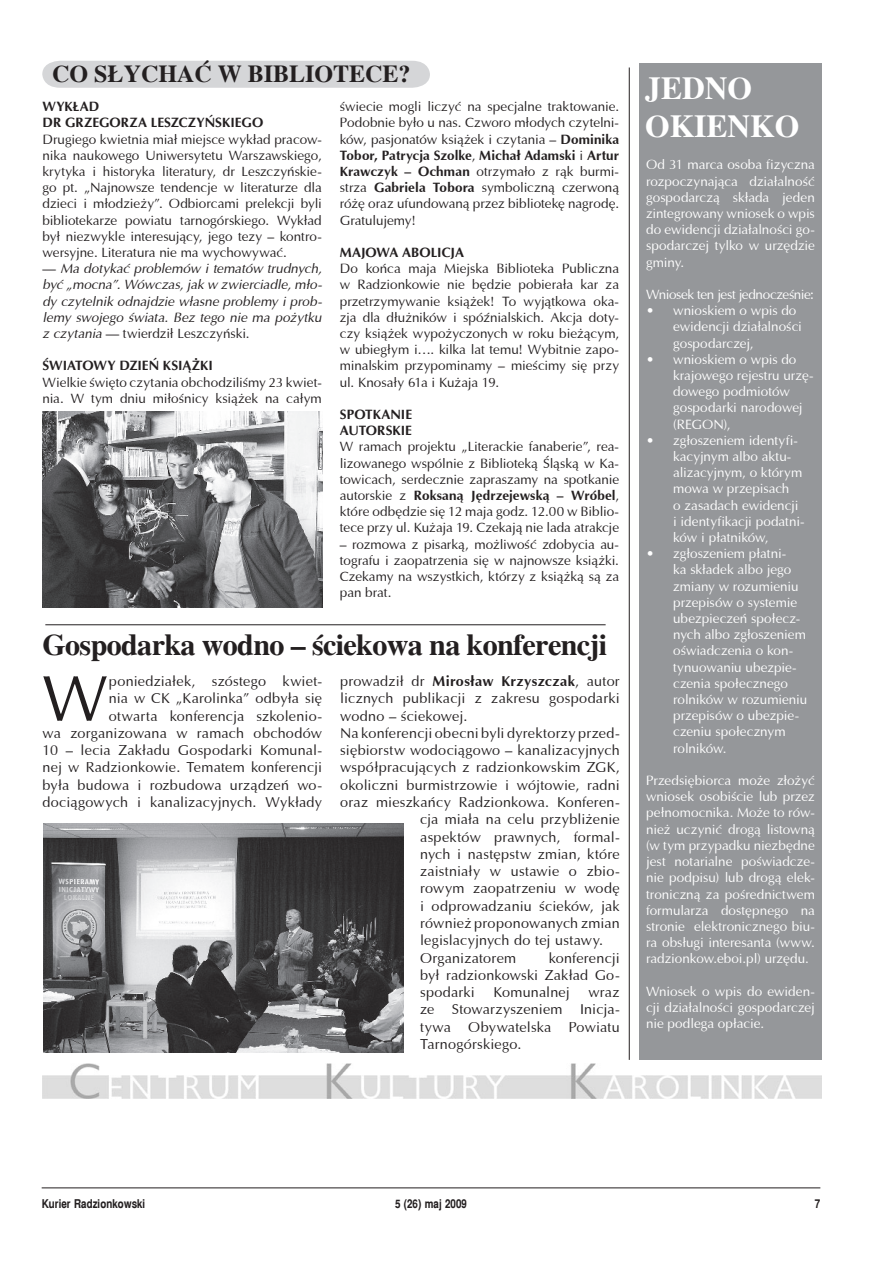
<style>
.page{position:relative;width:893px;height:1263px;background:#fff}
.page>*{position:absolute;margin:0;border:0;box-sizing:border-box;transform-origin:0 0}
.t1{font:65.1px "Ottawa";color:#231f20}
.t2{font:700 31.5px/37.8px "Toronto";color:#fff}
.t3{font:700 30px "Toronto";letter-spacing:-.02em;color:#231f20}
.t4{font:700 24px "Toronto";color:#231f20}
.t5{font:14.4px/17.2px "Ottawa";letter-spacing:.01em;color:#231f20;text-align:justify}
.t6{font:700 14.4px "Ottawa";letter-spacing:.025em;color:#231f20}
.t7{font:13.5px/16.2px "Ottawa";letter-spacing:-.005em;color:#231f20;text-align:justify}
.t8{font:13.5px/16.2px "Ottawa";letter-spacing:-.005em;color:#fff;text-align:justify}
.t9{font:italic 13.5px/16.2px "Ottawa";letter-spacing:-.005em;color:#231f20;text-align:justify}
.t10{font:700 13.5px/16.2px "Ottawa";color:#231f20}
.t11{font:700 12px "Switzerland Narrow";color:#231f20}
.s1{font-style:normal}
.s2{font-weight:700}
.s3{font-weight:400}
</style>
<div class="page">
<hr style="left:42px;top:1187px;width:778px;height:1px;background:#231f20">
<img style="left:43px;top:1064px;width:779px;height:34px">
<div style="left:639px;top:64px;width:183px;height:996px;background:#95979a"></div>
<div style="left:42px;top:61px;width:388px;height:27px;background:#d5d6d8"></div>
<img style="left:43px;top:824px;width:360px;height:228px">
<hr style="left:45px;top:624px;width:561px;height:1px;background:#231f20">
<hr style="left:629px;top:68px;width:1px;height:992px;background:#231f20">
<img style="left:43px;top:412px;width:279px;height:196px">
<h3 class="t4" style="left:52px;top:60px;width:360px">CO SŁYCHAĆ W BIBLIOTECE?</h3>
<p class="t10" style="left:43px;top:98px;width:222px">WYKŁAD<br>DR GRZEGORZA LESZCZYŃSKIEGO</p>
<p class="t7" style="left:43px;top:131px;width:281px">Drugiego kwietnia miał miejsce wykład pracow&shy;nika naukowego Uniwersytetu Warszawskiego, krytyka i historyka literatury, dr Leszczyńskie&shy;go pt. „Najnowsze tendencje w literaturze dla dzieci i młodzieży”. Odbiorcami prelekcji byli bibliotekarze powiatu tarnogórskiego. Wykład był niezwykle interesujący, jego tezy – kontro&shy;wersyjne. Literatura nie ma wychowywać.</p>
<p class="t9" style="left:43px;top:261px;width:281px"><span class="s1">—</span> Ma dotykać problemów i tematów trudnych, być „mocna”. Wówczas, jak w zwierciadle, mło&shy;dy czytelnik odnajdzie własne problemy i prob&shy;lemy swojego świata. Bez tego nie ma pożytku z czytania <span class="s1">— twierdził Leszczyński.</span></p>
<p class="t10" style="left:43px;top:358px;width:172px">ŚWIATOWY DZIEŃ KSIĄŻKI</p>
<p class="t7" style="left:43px;top:374px;width:281px">Wielkie święto czytania obchodziliśmy 23 kwiet&shy;nia. W tym dniu miłośnicy książek na całym</p>
<p class="t7" style="left:340px;top:99px;width:281px">świecie mogli liczyć na specjalne traktowanie.<br>Podobnie było u nas. Czworo młodych czytelni&shy;ków, pasjonatów książek i czytania – <span class="s2">Dominika Tobor, Patrycja Szolke</span>, <span class="s2">Michał Adamski</span> i <span class="s2">Artur Krawczyk – Ochman</span> otrzymało z rąk burmi&shy;strza <span class="s2">Gabriela Tobora</span> symboliczną czerwoną różę oraz ufundowaną przez bibliotekę nagrodę.<br>Gratulujemy!</p>
<p class="t10" style="left:340px;top:244px;width:126px">MAJOWA ABOLICJA</p>
<p class="t7" style="left:340px;top:261px;width:281px">Do końca maja Miejska Biblioteka Publiczna w Radzionkowie nie będzie pobierała kar za przetrzymywanie książek! To wyjątkowa oka&shy;zja dla dłużników i spóźnialskich. Akcja doty&shy;czy książek wypożyczonych w roku bieżącym, w ubiegłym i…. kilka lat temu! Wybitnie zapo&shy;minalskim przypominamy – mieścimy się przy ul. Knosały 61a i Kużaja 19.</p>
<p class="t10" style="left:340px;top:406px;width:74px">SPOTKANIE<br>AUTORSKIE</p>
<p class="t7" style="left:340px;top:439px;width:281px">W ramach projektu „Literackie fanaberie”, rea&shy;lizowanego wspólnie z Biblioteką Śląską w Ka&shy;towicach, serdecznie zapraszamy na spotkanie autorskie z <span class="s2">Roksaną Jędrzejewską – Wróbel</span>, które odbędzie się 12 maja godz. 12.00 w Biblio&shy;tece przy ul. Kużaja 19. Czekają nie lada atrakcje</p>
<p class="t7" style="left:340px;top:536px;width:281px">– rozmowa z pisarką, możliwość zdobycia au&shy;tografu i zaopatrzenia się w najnowsze książki.<br>Czekamy na wszystkich, którzy z książką są za pan brat.</p>
<h3 class="t3" style="left:43px;top:627px;width:566px">Gospodarka wodno – ściekowa na konferencji</h3>
<p class="t5" style="left:43px;top:672px;width:281px;text-align:right">poniedziałek, szóstego kwiet-<br>nia w CK „Karolinka” odbyła się<br>otwarta konferencja szkolenio-<br>wa zorganizowana w ramach obchodów 10 – lecia Zakładu Gospodarki Komunal&shy;nej w Radzionkowie. Tematem konferencji była budowa i rozbudowa urządzeń wo&shy;dociągowych i kanalizacyjnych. Wykłady</p>
<p class="t6" style="left:340px;top:672px;width:281px"><span class="s3">prowadził dr</span> Mirosław Krzyszczak<span class="s3">, autor</span></p>
<h1 class="t1" style="left:43px;top:659px;width:67px">W</h1>
<p class="t5" style="left:340px;top:690px;width:281px">licznych publikacji z zakresu gospodarki</p>
<p class="t5" style="left:340px;top:707px;width:129px">wodno – ściekowej.</p>
<p class="t5" style="left:340px;top:724px;width:281px">Na konferencji obecni byli dyrektorzy przed-</p>
<p class="t5" style="left:340px;top:742px;width:281px">siębiorstw wodociągowo – kanalizacyjnych</p>
<p class="t5" style="left:340px;top:759px;width:281px">współpracujących z radzionkowskim ZGK,</p>
<p class="t5" style="left:340px;top:776px;width:281px">okoliczni burmistrzowie i wójtowie, radni</p>
<p class="t5" style="left:340px;top:793px;width:281px">oraz mieszkańcy Radzionkowa. Konferen-</p>
<p class="t5" style="left:420px;top:811px;width:201px">cja miała na celu przybliżenie</p>
<p class="t5" style="left:420px;top:828px;width:201px">aspektów prawnych, formal-</p>
<p class="t5" style="left:420px;top:845px;width:201px">nych i następstw zmian, które</p>
<p class="t5" style="left:420px;top:863px;width:201px">zaistniały w ustawie o zbio-</p>
<p class="t5" style="left:420px;top:880px;width:201px">rowym zaopatrzeniu w wodę</p>
<p class="t5" style="left:420px;top:897px;width:201px">i odprowadzaniu ścieków, jak</p>
<p class="t5" style="left:420px;top:914px;width:201px">również proponowanych zmian</p>
<p class="t5" style="left:420px;top:932px;width:185px">legislacyjnych do tej ustawy.</p>
<p class="t5" style="left:420px;top:949px;width:98px">Organizatorem</p>
<p class="t5" style="left:420px;top:949px;width:201px;text-indent:129px">konferencji był radzionkowski Zakład Go&shy;spodarki</p>
<p class="t5" style="left:493px;top:984px;width:78px">Komunalnej</p>
<p class="t5" style="left:420px;top:984px;width:201px;text-indent:168px">wraz ze Stowarzyszeniem Inicja&shy;tywa Obywatelska Powiatu Tarnogórskiego.</p>
<h2 class="t2" style="left:645px;top:69px;width:155px">JEDNO<br>OKIENKO</h2>
<p class="t8" style="left:646px;top:157px;width:170px">Od 31 marca osoba fizyczna rozpoczynająca działalność gospodarczą składa jeden zintegrowany wniosek o wpis do ewidencji działalności go&shy;spodarczej tylko w urzędzie gminy.</p>
<p class="t8" style="left:673px;top:286px;width:142px;text-align:left;text-indent:-27px">Wniosek ten jest jednocześnie: wnioskiem o wpis do ewidencji działalności gospodarczej, wnioskiem o wpis do krajowego rejestru urzę&shy;dowego podmiotów gospodarki narodowej (REGON),<br>zgłoszeniem identyfi&shy;kacyjnym albo aktu&shy;alizacyjnym, o którym mowa w przepisach<br>o zasadach ewidencji<br>i identyfikacji podatni&shy;ków i płatników, zgłoszeniem płatni-<br>ka składek albo jego zmiany w rozumieniu przepisów o systemie ubezpieczeń społecz&shy;nych albo zgłoszeniem oświadczenia o kon&shy;tynuowaniu ubezpie&shy;czenia społecznego rolników w rozumieniu przepisów o ubezpie&shy;czeniu społecznym rolników.</p>
<p class="t8" style="left:646px;top:772px;width:170px">Przedsiębiorca może złożyć wniosek osobiście lub przez pełnomocnika. Może to rów&shy;nież uczynić drogą listowną (w tym przypadku niezbędne jest notarialne poświadcze&shy;nie podpisu) lub drogą elek&shy;troniczną za pośrednictwem formularza dostępnego na stronie elektronicznego biu&shy;ra obsługi interesanta (www. radzionkow.eboi.pl) urzędu.</p>
<p class="t8" style="left:646px;top:983px;width:170px">Wniosek o wpis do ewiden&shy;cji działalności gospodarczej nie podlega opłacie.</p>
<p class="t8" style="left:646px;top:303px;width:10px">•</p>
<p class="t8" style="left:646px;top:351px;width:10px">•</p>
<p class="t8" style="left:646px;top:432px;width:10px">•</p>
<p class="t8" style="left:646px;top:546px;width:10px">•</p>
<p class="t11" style="left:42px;top:1197px;width:105px">Kurier Radzionkowski</p>
<p class="t11" style="left:395px;top:1197px;width:73px">5 (26) maj 2009</p>
</div>
